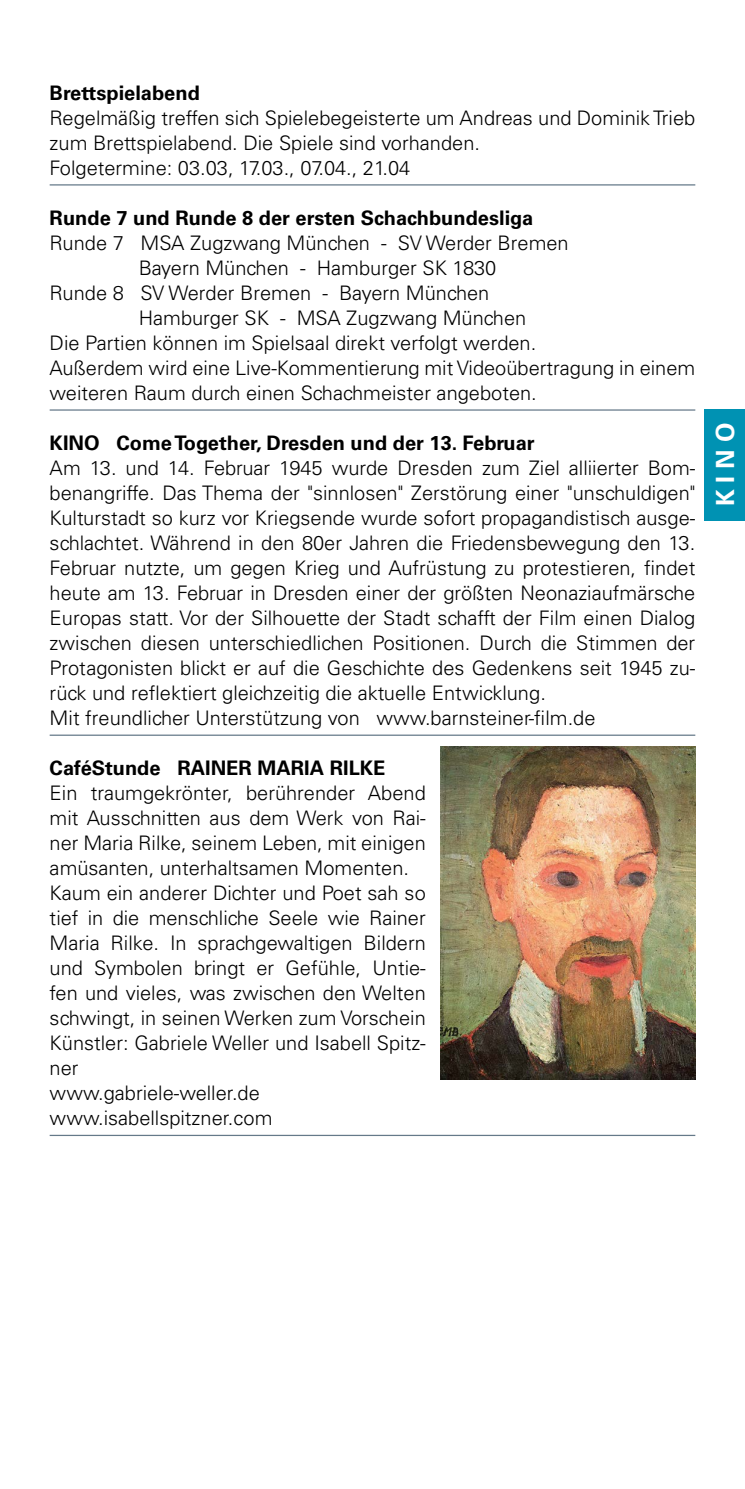
<style>
.page{position:relative;width:745px;height:1489px;background:#fff}
.page>*{position:absolute;margin:0;border:0;box-sizing:border-box;transform-origin:0 0}
.t1{font:700 25px "Univers LT";color:#fff}
.t2{font:300 20px/25px "Univers LT";color:#000}
.t3{font:700 20px "Univers LT";color:#000}
</style>
<div class="page">
<hr style="left:50px;top:184px;width:644px;height:1px;background:#657989">
<hr style="left:50px;top:409px;width:644px;height:1px;background:#657989">
<hr style="left:50px;top:734px;width:644px;height:1px;background:#657989">
<hr style="left:50px;top:1134px;width:644px;height:1px;background:#657989">
<img style="left:440px;top:746px;width:254px;height:333px">
<div style="left:704px;top:409px;width:40px;height:111px;background:#0092b3"></div>
<p class="t3" style="left:50px;top:81px;width:152px">Brettspielabend</p>
<p class="t2" style="left:50px;top:105px;width:646px">Regelmäßig treffen sich Spielebegeisterte um Andreas und Dominik Trieb zum Brettspielabend. Die Spiele sind vorhanden.<br>Folgetermine: 03.03, 17.03., 07.04., 21.04</p>
<p class="t3" style="left:50px;top:206px;width:484px">Runde 7 und Runde 8 der ersten Schachbundesliga</p>
<p class="t2" style="left:50px;top:230px;width:520px">Runde 7 MSA Zugzwang München - SV Werder Bremen</p>
<p class="t2" style="left:139px;top:255px;width:359px">Bayern München - Hamburger SK 1830</p>
<p class="t2" style="left:50px;top:280px;width:441px">Runde 8 SV Werder Bremen - Bayern München</p>
<p class="t2" style="left:139px;top:305px;width:389px">Hamburger SK - MSA Zugzwang München</p>
<p class="t2" style="left:50px;top:330px;width:488px">Die Partien können im Spielsaal direkt verfolgt werden.</p>
<p class="t2" style="left:50px;top:355px;width:646px">Außerdem wird eine Live-Kommentierung mit Videoübertragung in einem</p>
<p class="t2" style="left:50px;top:380px;width:488px">weiteren Raum durch einen Schachmeister angeboten.</p>
<p class="t3" style="left:50px;top:431px;width:486px">KINO Come Together, Dresden und der 13. Februar</p>
<p class="t2" style="left:50px;top:455px;width:646px">Am 13. und 14. Februar 1945 wurde Dresden zum Ziel alliierter Bom&shy;benangriffe. Das Thema der "sinnlosen" Zerstörung einer "unschuldigen" Kulturstadt so kurz vor Kriegsende wurde sofort propagandistisch ausge&shy;schlachtet. Während in den 80er Jahren die Friedensbewegung den 13.<br>Februar nutzte, um gegen Krieg und Aufrüstung zu protestieren, findet heute am 13. Februar in Dresden einer der größten Neonaziaufmärsche Europas statt. Vor der Silhouette der Stadt schafft der Film einen Dialog zwischen diesen unterschiedlichen Positionen. Durch die Stimmen der Protagonisten blickt er auf die Geschichte des Gedenkens seit 1945 zu&shy;rück und reflektiert gleichzeitig die aktuelle Entwicklung.<br>Mit freundlicher Unterstützung von www.barnsteiner-film.de</p>
<p class="t3" style="left:50px;top:756px;width:337px">CaféStunde RAINER MARIA RILKE</p>
<p class="t2" style="left:50px;top:780px;width:377px">Ein traumgekrönter, berührender Abend mit Ausschnitten aus dem Werk von Rai&shy;ner Maria Rilke, seinem Leben, mit einigen amüsanten, unterhaltsamen Momenten.<br>Kaum ein anderer Dichter und Poet sah so tief in die menschliche Seele wie Rainer Maria Rilke. In sprachgewaltigen Bildern und Symbolen bringt er Gefühle, Untie&shy;fen und vieles, was zwischen den Welten schwingt, in seinen Werken zum Vorschein Künstler: Gabriele Weller und Isabell Spitz&shy;ner<br>www.gabriele-weller.de www.isabellspitzner.com</p>
<p class="t1" style="left:710px;top:506px;width:85px;rotate:-90deg">K I N O</p>
</div>
